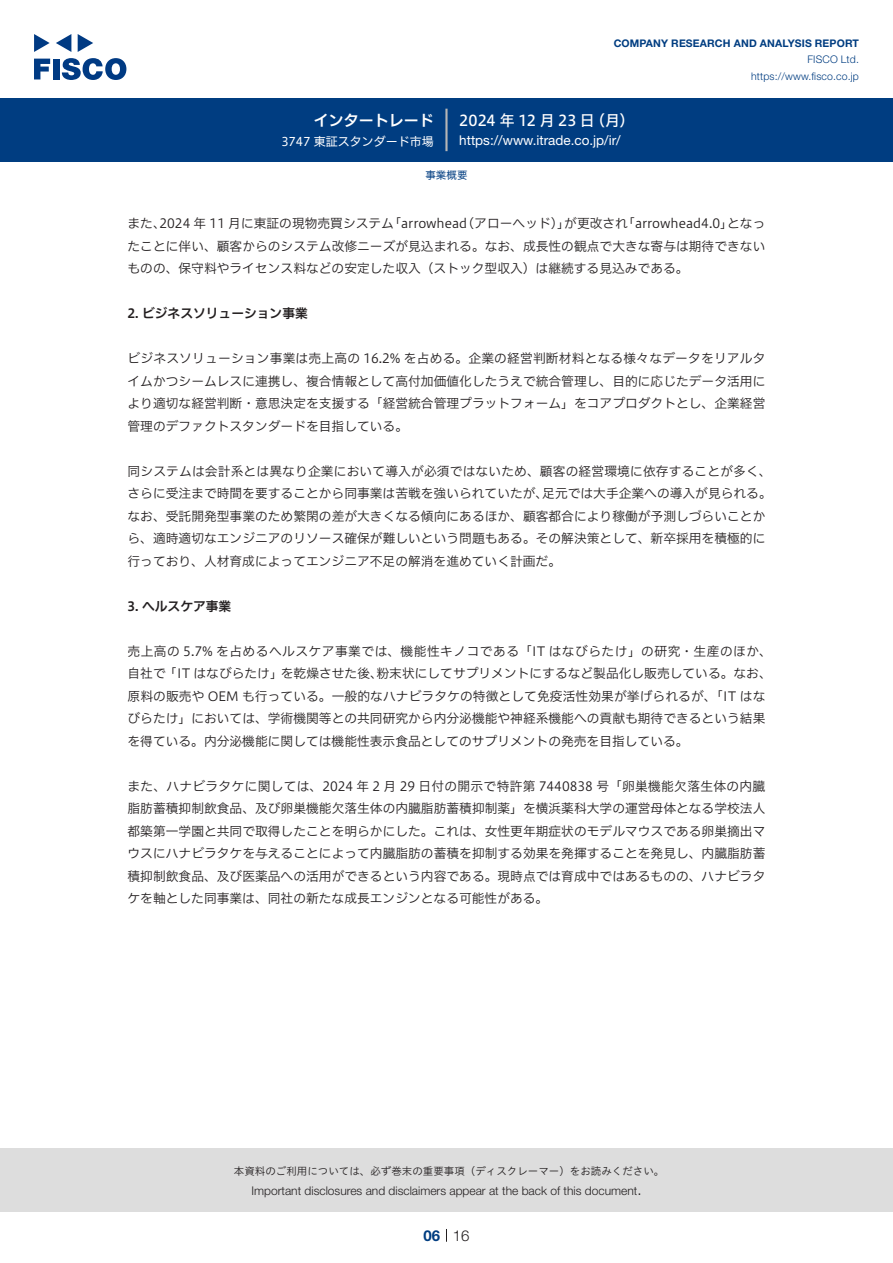
<style>
.page{position:relative;width:893px;height:1263px;background:#fff}
.page>*{position:absolute;margin:0;border:0;box-sizing:border-box;transform-origin:0 0}
.t1{font:15px "Hiragino UD Sans F Std N W5";letter-spacing:.005em;color:#fff}
.t2{font:15px "Hiragino UD Sans F Std N W6";color:#fff}
.t3{font:300 15px "Helvetica Neue LT Std";color:#231f20}
.t4{font:700 15px "Helvetica Neue LT Std";color:#003d81}
.t5{font:13.5px "Helvetica Neue LT Std";color:#fff}
.本文{font:12.75px/22.5px "Hiragino UD Sans F Std N W3";color:#231f20}
.本文-2{font:12.75px/22.5px "Hiragino UD Sans F Std N W3";letter-spacing:.035em;color:#231f20;text-align:right}
.小タイトル{font:12.75px "Hiragino UD Sans F Std N W6";color:#231f20}
.t6{font:300 12px "Helvetica Neue LT Std";color:#231f20}
.t7{font:12px "Hiragino UD Sans F Std N W4";color:#fff}
.t8{font:10.5px "Hiragino UD Sans Std W3";color:#231f20}
.t9{font:700 10.5px "Helvetica Neue LT Std";letter-spacing:.015em;color:#003d81}
.t10{font:300 10.5px/16.5px "Helvetica Neue LT Std";letter-spacing:.015em;color:#003d81;text-align:right}
.ヘッダー{font:10.5px "Hiragino UD Sans F Std N W4";color:#003d81}
</style>
<div class="page">
<div style="left:0;top:1148px;width:893px;height:64px;background:#ddd"></div>
<svg style="left:34px;top:59px;width:16px;height:20px"></svg>
<div style="left:53px;top:59px;width:6px;height:20px;background:#003a83"></div>
<svg style="left:62px;top:58px;width:64px;height:22px"></svg>
<svg style="left:34px;top:34px;width:16px;height:18px"></svg>
<svg style="left:78px;top:34px;width:15px;height:18px"></svg>
<svg style="left:56px;top:34px;width:15px;height:18px"></svg>
<div style="left:0;top:98px;width:893px;height:64px;background:#003d81"></div>
<hr style="left:445px;top:109px;width:3px;height:42px;background:#b5b5b6">
<svg style="left:446px;top:1229px;width:1px;height:13px"></svg>
<p class="t2" style="left:314px;top:109px;width:122px">インタートレード</p>
<p class="t7" style="left:281px;top:132px;width:154px">3747 東証スタンダード市場</p>
<p class="t9" style="left:614px;top:37px;width:247px">COMPANY RESEARCH AND ANALYSIS REPORT</p>
<p class="t10" style="left:751px;top:51px;width:109px">FISCO Ltd. https://www.fisco.co j p.</p>
<p class="t1" style="left:590px;top:109px;width:46px">（月(</p>
<p class="t1" style="left:459px;top:109px;width:137px">2024 年 12 月23 日</p>
<p class="t5" style="left:459px;top:132px;width:163px">https://www.itrade. c o j p. /i r/</p>
<p class="ヘッダー" style="left:425px;top:167px;width:43px">事業概要</p>
<p class="本文" style="left:564px;top:211px;width:65px">が更改され</p>
<p class="本文" style="left:159px;top:211px;width:236px">2024 年 11 月に東証の現物売買システム</p>
<p class="本文" style="left:388px;top:211px;width:80px">「arrowhead</p>
<p class="本文" style="left:462px;top:211px;width:110px">（アローヘッド）」</p>
<p class="本文" style="left:622px;top:211px;width:112px">「arrowhead4.0」</p>
<p class="本文" style="left:128px;top:211px;width:639px">また、<br>たことに伴い、顧客からのシステム改修ニーズが見込まれる。なお、成長性の観点で大きな寄与は期待できないものの、保守料やライセンス料などの安定した収入（ストック型収入）は継続する見込みである。</p>
<p class="小タイトル" style="left:128px;top:304px;width:182px">2. ビジネスソリューション事業</p>
<p class="本文" style="left:128px;top:346px;width:639px;text-align:justify">ビジネスソリューション事業は売上高の 16.2% を占める。企業の経営判断材料となる様々なデータをリアルタイムかつシームレスに連携し、複合情報として高付加価値化したうえで統合管理し、目的に応じたデータ活用により適切な経営判断・意思決定を支援する「経営統合管理プラットフォーム」をコアプロダクトとし、企業経営管理のデファクトスタンダードを目指している。</p>
<p class="本文" style="left:128px;top:459px;width:646px;text-align:right">同システムは会計系とは異なり企業において導入が必須ではないため、顧客の経営環境に依存することが多く、足元では大手企業への導入が見られる。</p>
<p class="本文" style="left:727px;top:211px;width:40px">となっ</p>
<p class="本文" style="left:128px;top:481px;width:639px">さらに受注まで時間を要することから同事業は苦戦を強いられていたが、<br>なお、受託開発型事業のため繁閑の差が大きくなる傾向にあるほか、顧客都合により稼働が予測しづらいことから、適時適切なエンジニアのリソース確保が難しいという問題もある。その解決策として、新卒採用を積極的に行っており、人材育成によってエンジニア不足の解消を進めていく計画だ。</p>
<p class="小タイトル" style="left:128px;top:596px;width:105px">3. ヘルスケア事業</p>
<p class="本文-2" style="left:128px;top:639px;width:646px">売上高の 5.7% を占めるヘルスケア事業では、機能性キノコである「IT はなびらたけ」の研究・生産のほか、粉末状にしてサプリメントにするなど製品化し販売している。なお、</p>
<p class="本文" style="left:128px;top:661px;width:639px">自社で「IT はなびらたけ」を乾燥させた後、<br>原料の販売や OEM も行っている。一般的なハナビラタケの特徴として免疫活性効果が挙げられるが、「IT はなびらたけ」においては、学術機関等との共同研究から内分泌機能や神経系機能への貢献も期待できるという結果を得ている。内分泌機能に関しては機能性表示食品としてのサプリメントの発売を目指している。</p>
<p class="本文" style="left:128px;top:774px;width:639px;text-align:justify">また、ハナビラタケに関しては、2024 年 2 月 29 日付の開示で特許第 7440838 号「卵巣機能欠落生体の内臓脂肪蓄積抑制飲食品、及び卵巣機能欠落生体の内臓脂肪蓄積抑制薬」を横浜薬科大学の運営母体となる学校法人都築第一学園と共同で取得したことを明らかにした。これは、女性更年期症状のモデルマウスである卵巣摘出マウスにハナビラタケを与えることによって内臓脂肪の蓄積を抑制する効果を発揮することを発見し、内臓脂肪蓄積抑制飲食品、及び医薬品への活用ができるという内容である。現時点では育成中ではあるものの、ハナビラタケを軸とした同事業は、同社の新たな成長エンジンとなる可能性がある。</p>
<p class="t8" style="left:234px;top:1163px;width:432px">本資料のご利用については、必ず巻末の重要事項（ディスクレーマー）をお読みください。</p>
<p class="t3" style="left:637px;top:1180px;width:6px">.</p>
<p class="t6" style="left:251px;top:1183px;width:387px">Important disclosures and disclaimers appear at the back of this document</p>
<p class="t4" style="left:423px;top:1226px;width:18px">06</p>
<p class="t3" style="left:453px;top:1226px;width:18px">16</p>
</div>
